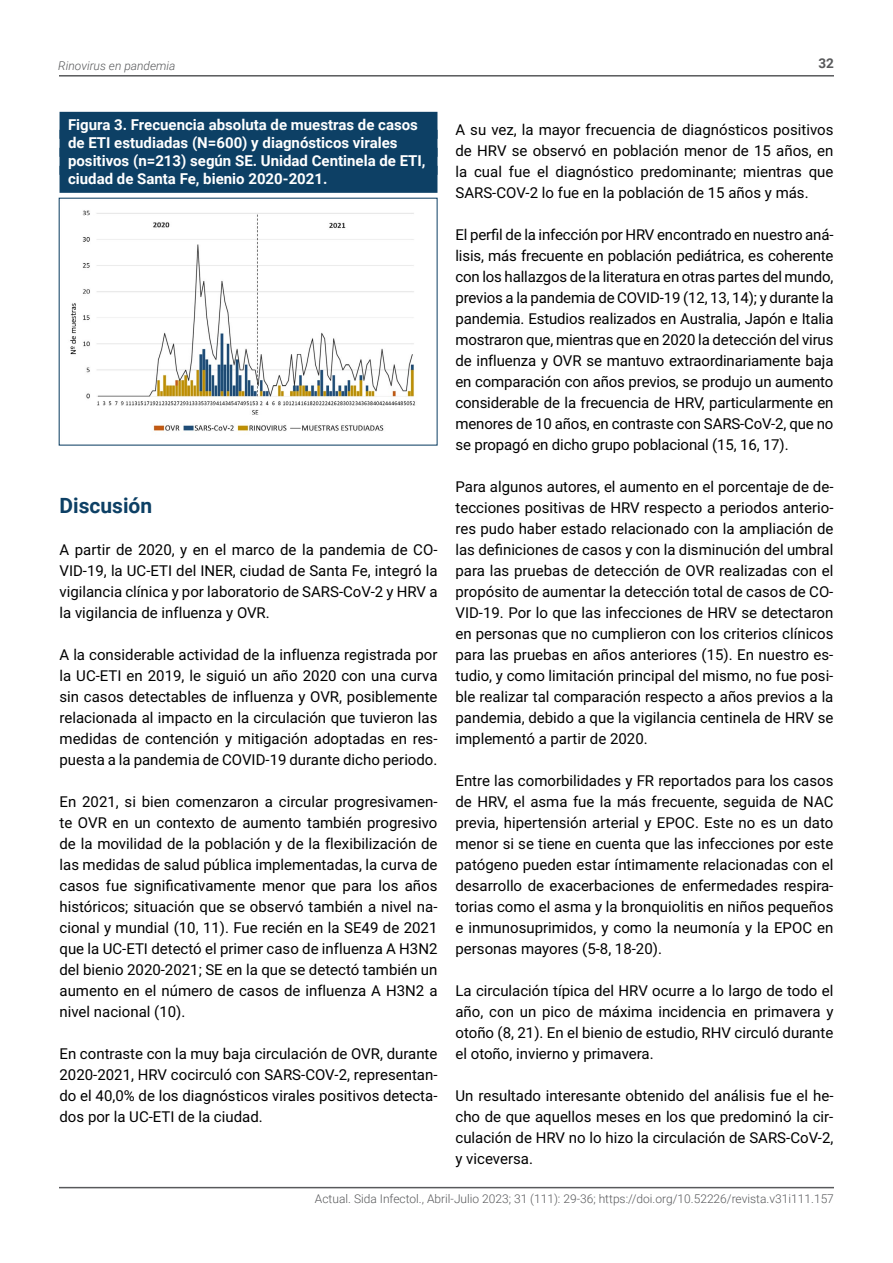
<style>
.page{position:relative;width:893px;height:1263px;background:#fff}
.page>*{position:absolute;margin:0;border:0;box-sizing:border-box;transform-origin:0 0}
.t1{font:700 21px "Roboto";color:#0d4065}
.t2{font:15px/21px "Roboto";color:#000;text-align:justify}
.t3{font:700 15px/18px "Roboto";color:#fff}
.t4{font:700 13.5px "Roboto";color:#58595b}
.t5{font:300 12px "Roboto";color:#58595b}
.t6{font:italic 300 12px "Roboto";color:#58595b}
</style>
<div class="page">
<hr style="left:59px;top:75px;width:775px;height:2px;background:#58595b">
<hr style="left:59px;top:1187px;width:775px;height:1px;background:#58595b">
<div style="left:60px;top:112px;width:377px;height:27px;background:#0d4065"></div>
<div style="left:60px;top:130px;width:377px;height:27px;background:#0d4065"></div>
<div style="left:60px;top:148px;width:377px;height:27px;background:#0d4065"></div>
<div style="left:60px;top:166px;width:377px;height:27px;background:#0d4065"></div>
<img style="left:70px;top:210px;width:345px;height:221px">
<p class="t6" style="left:58px;top:58px;width:119px">Rinovirus en pandemia</p>
<p class="t4" style="left:818px;top:54px;width:17px">32</p>
<p class="t3" style="left:68px;top:115px;width:359px">Figura 3. Frecuencia absoluta de muestras de casos de ETI estudiadas (N=600) y diagnósticos virales positivos (n=213) según SE. Unidad Centinela de ETI, ciudad de Santa Fe, bienio 2020-2021.</p>
<h1 class="t1" style="left:60px;top:491px;width:94px">Discusión</h1>
<p class="t2" style="left:60px;top:539px;width:379px">A partir de 2020, y en el marco de la pandemia de CO-VID-19, la UC-ETI del INER, ciudad de Santa Fe, integró la vigilancia clínica y por laboratorio de SARS-CoV-2 y HRV a la vigilancia de influenza y OVR.</p>
<p class="t2" style="left:60px;top:644px;width:379px">A la considerable actividad de la influenza registrada por la UC-ETI en 2019, le siguió un año 2020 con una curva sin casos detectables de influenza y OVR, posiblemente relacionada al impacto en la circulación que tuvieron las medidas de contención y mitigación adoptadas en res&shy;puesta a la pandemia de COVID-19 durante dicho periodo.</p>
<p class="t2" style="left:60px;top:791px;width:379px">En 2021, si bien comenzaron a circular progresivamen&shy;te OVR en un contexto de aumento también progresivo de la movilidad de la población y de la flexibilización de las medidas de salud pública implementadas, la curva de casos fue significativamente menor que para los años históricos; situación que se observó también a nivel na&shy;cional y mundial (10, 11). Fue recién en la SE49 de 2021 que la UC-ETI detectó el primer caso de influenza A H3N2 del bienio 2020-2021; SE en la que se detectó también un aumento en el número de casos de influenza A H3N2 a nivel nacional (10).</p>
<p class="t2" style="left:60px;top:1043px;width:379px">En contraste con la muy baja circulación de OVR, durante 2020-2021, HRV cocirculó con SARS-COV-2, representan&shy;do el 40,0% de los diagnósticos virales positivos detecta&shy;dos por la UC-ETI de la ciudad.</p>
<p class="t2" style="left:455px;top:119px;width:379px">A su vez, la mayor frecuencia de diagnósticos positivos de HRV se observó en población menor de 15 años, en la cual fue el diagnóstico predominante; mientras que SARS-COV-2 lo fue en la población de 15 años y más.</p>
<p class="t2" style="left:455px;top:224px;width:380px">El perfil de la infección por HRV encontrado en nuestro aná&shy;lisis, más frecuente en población pediátrica, es coherente con los hallazgos de la literatura en otras partes del mundo, previos a la pandemia de COVID-19 (12, 13, 14); y durante la pandemia. Estudios realizados en Australia, Japón e Italia mostraron que, mientras que en 2020 la detección del virus de influenza y OVR se mantuvo extraordinariamente baja en comparación con años previos, se produjo un aumento considerable de la frecuencia de HRV, particularmente en menores de 10 años, en contraste con SARS-CoV-2, que no se propagó en dicho grupo poblacional (15, 16, 17).</p>
<p class="t2" style="left:455px;top:476px;width:379px">Para algunos autores, el aumento en el porcentaje de de&shy;tecciones positivas de HRV respecto a periodos anterio&shy;res pudo haber estado relacionado con la ampliación de las definiciones de casos y con la disminución del umbral para las pruebas de detección de OVR realizadas con el propósito de aumentar la detección total de casos de CO-VID-19. Por lo que las infecciones de HRV se detectaron en personas que no cumplieron con los criterios clínicos para las pruebas en años anteriores (15). En nuestro es&shy;tudio, y como limitación principal del mismo, no fue posi&shy;ble realizar tal comparación respecto a años previos a la pandemia, debido a que la vigilancia centinela de HRV se implementó a partir de 2020.</p>
<p class="t2" style="left:455px;top:770px;width:379px">Entre las comorbilidades y FR reportados para los casos de HRV, el asma fue la más frecuente, seguida de NAC previa, hipertensión arterial y EPOC. Este no es un dato menor si se tiene en cuenta que las infecciones por este patógeno pueden estar íntimamente relacionadas con el desarrollo de exacerbaciones de enfermedades respira&shy;torias como el asma y la bronquiolitis en niños pequeños e inmunosuprimidos, y como la neumonía y la EPOC en personas mayores (5-8, 18-20).</p>
<p class="t2" style="left:455px;top:980px;width:379px">La circulación típica del HRV ocurre a lo largo de todo el año, con un pico de máxima incidencia en primavera y otoño (8, 21). En el bienio de estudio, RHV circuló durante el otoño, invierno y primavera.</p>
<p class="t2" style="left:455px;top:1085px;width:379px">Un resultado interesante obtenido del análisis fue el he&shy;cho de que aquellos meses en los que predominó la cir&shy;culación de HRV no lo hizo la circulación de SARS-CoV-2, y viceversa.</p>
<p class="t5" style="left:315px;top:1190px;width:520px">Actual. Sida Infectol., Abril-Julio 2023; 31 (111): 29-36; https://doi.org/10.52226/revista.v31i111.157</p>
</div>
